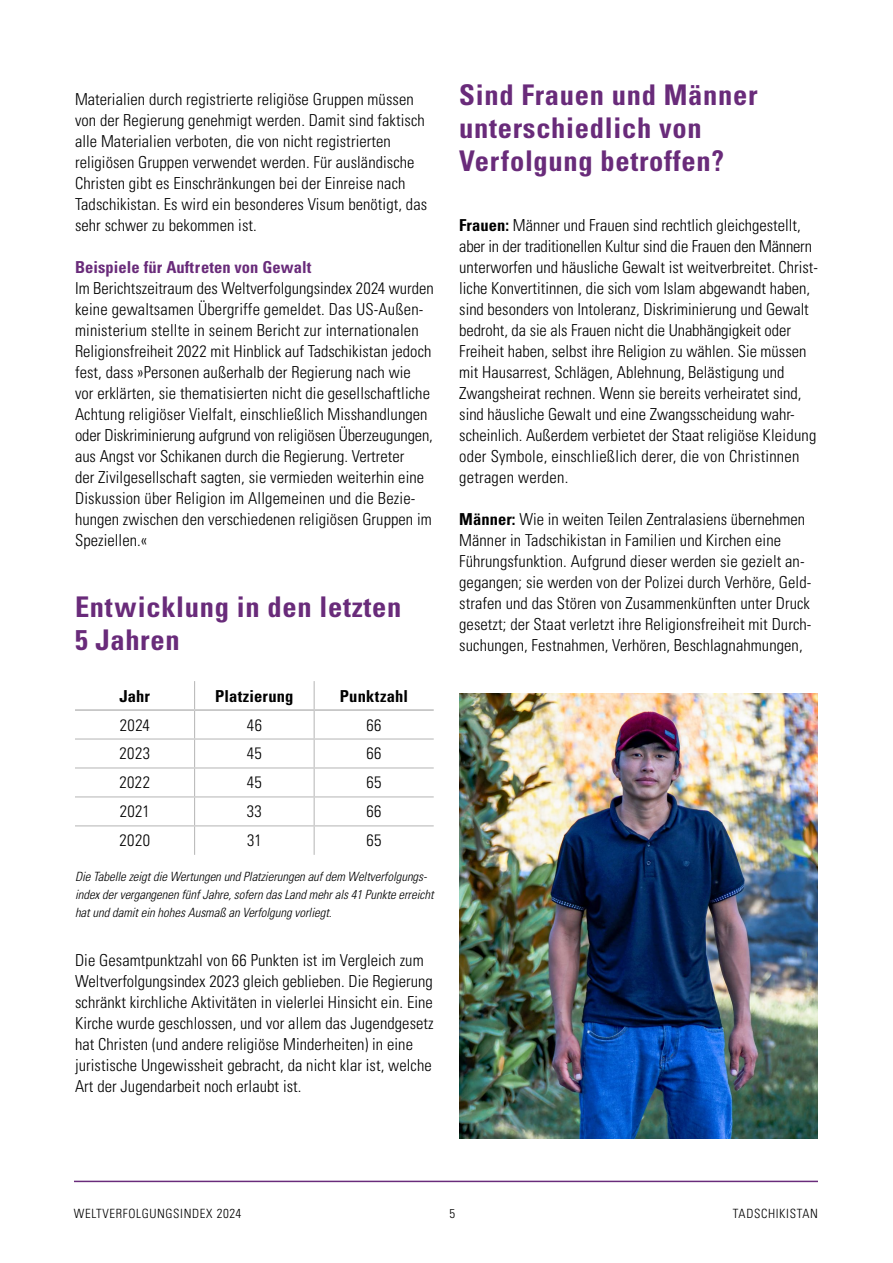
<style>
.page{position:relative;width:893px;height:1263px;background:#fff}
.page>*{position:absolute;margin:0;border:0;box-sizing:border-box;transform-origin:0 0}
.t1{font:700 condensed 28.5px/33px "Univers LT Std";letter-spacing:.025em;color:#692b7a}
.t2{font:300 condensed 16.5px/21px "Univers LT Std";letter-spacing:.005em;color:#000}
.t3{font:700 condensed 16.5px "Univers LT Std";letter-spacing:.005em;color:#692b7a}
.t4{font:700 condensed 16.5px "Univers LT Std";letter-spacing:.01em;color:#000}
.t5{font:italic 300 condensed 12.75px/18px "Univers LT Std";letter-spacing:-.005em;color:#000}
.t6{font:300 condensed 12.75px "Univers LT Std";letter-spacing:.05em;color:#000}
.s1{font-weight:700}
.s2{font-size:13.05px}
</style>
<div class="page">
<hr style="left:74px;top:1181px;width:744px;height:1px;background:#692b7a">
<hr style="left:75px;top:738px;width:120px;height:1px;background:#bcbcbc">
<hr style="left:195px;top:738px;width:119px;height:1px;background:#bcbcbc">
<hr style="left:314px;top:738px;width:120px;height:1px;background:#bcbcbc">
<hr style="left:75px;top:767px;width:120px;height:1px;background:#bcbcbc">
<hr style="left:195px;top:767px;width:119px;height:1px;background:#bcbcbc">
<hr style="left:314px;top:767px;width:120px;height:1px;background:#bcbcbc">
<hr style="left:75px;top:796px;width:120px;height:1px;background:#bcbcbc">
<hr style="left:195px;top:796px;width:119px;height:1px;background:#bcbcbc">
<hr style="left:314px;top:796px;width:120px;height:1px;background:#bcbcbc">
<hr style="left:75px;top:825px;width:120px;height:1px;background:#bcbcbc">
<hr style="left:195px;top:825px;width:119px;height:1px;background:#bcbcbc">
<svg style="left:194px;top:681px;width:1px;height:174px"></svg>
<hr style="left:314px;top:825px;width:120px;height:1px;background:#bcbcbc">
<svg style="left:314px;top:681px;width:1px;height:174px"></svg>
<hr style="left:75px;top:709px;width:120px;height:2px;background:#bcbcbc">
<hr style="left:195px;top:709px;width:119px;height:2px;background:#bcbcbc">
<hr style="left:314px;top:709px;width:120px;height:2px;background:#bcbcbc">
<img style="left:459px;top:693px;width:359px;height:446px">
<p class="t2" style="left:75px;top:89px;width:354px">Materialien durch registrierte religiöse Gruppen müssen von der Regierung genehmigt werden. Damit sind faktisch alle Materialien verboten, die von nicht registrierten religiösen Gruppen verwendet werden. Für ausländische Christen gibt es Einschränkungen bei der Einreise nach Tadschikistan. Es wird ein besonderes Visum benötigt, das sehr schwer zu bekommen ist.</p>
<p class="t3" style="left:75px;top:257px;width:238px">Beispiele für Auftreten von Gewalt</p>
<p class="t2" style="left:75px;top:278px;width:360px">Im Berichtszeitraum des Weltverfolgungsindex 2024 wurden keine gewaltsamen Übergriffe gemeldet. Das US-Außen&shy;ministerium stellte in seinem Bericht zur internationalen Religionsfreiheit 2022 mit Hinblick auf Tadschikistan jedoch fest, dass »Personen außerhalb der Regierung nach wie<br>vor erklärten, sie thematisierten nicht die gesellschaftliche Achtung religiöser Vielfalt, einschließlich Misshandlungen oder Diskriminierung aufgrund von religiösen Überzeugungen, aus Angst vor Schikanen durch die Regierung. Vertreter<br>der Zivilgesellschaft sagten, sie vermieden weiterhin eine Diskussion über Religion im Allgemeinen und die Bezie&shy;hungen zwischen den verschiedenen religiösen Gruppen im Speziellen.«</p>
<h1 class="t1" style="left:75px;top:591px;width:328px">Entwicklung in den letzten<br>5 Jahren</h1>
<p class="t4" style="left:119px;top:685px;width:32px">Jahr</p>
<p class="t4" style="left:215px;top:685px;width:80px">Platzierung</p>
<p class="t4" style="left:340px;top:685px;width:70px">Punktzahl</p>
<p class="t2" style="left:120px;top:714px;width:31px">2024</p>
<p class="t2" style="left:247px;top:714px;width:17px">46</p>
<p class="t2" style="left:366px;top:714px;width:17px">66</p>
<p class="t2" style="left:120px;top:743px;width:32px">2023</p>
<p class="t2" style="left:247px;top:743px;width:17px">45</p>
<p class="t2" style="left:366px;top:743px;width:17px">66</p>
<p class="t2" style="left:120px;top:772px;width:32px">2022</p>
<p class="t2" style="left:247px;top:772px;width:17px">45</p>
<p class="t2" style="left:366px;top:772px;width:16px">65</p>
<p class="t2" style="left:120px;top:801px;width:32px">2021</p>
<p class="t2" style="left:247px;top:801px;width:17px">33</p>
<p class="t2" style="left:366px;top:801px;width:17px">66</p>
<p class="t2" style="left:120px;top:830px;width:32px">2020</p>
<p class="t2" style="left:247px;top:830px;width:16px">31</p>
<p class="t2" style="left:366px;top:830px;width:16px">65</p>
<p class="t5" style="left:75px;top:868px;width:360px">Die Tabelle zeigt die Wertungen und Platzierungen auf dem Weltverfolgungs&shy;index der vergangenen fünf Jahre, sofern das Land mehr als 41 Punkte erreicht hat und damit ein hohes Ausmaß an Verfolgung vorliegt.</p>
<p class="t2" style="left:75px;top:950px;width:360px">Die Gesamtpunktzahl von 66 Punkten ist im Vergleich zum Weltverfolgungsindex 2023 gleich geblieben. Die Regierung schränkt kirchliche Aktivitäten in vielerlei Hinsicht ein. Eine Kirche wurde geschlossen, und vor allem das Jugendgesetz hat Christen (und andere religiöse Minderheiten) in eine juristische Ungewissheit gebracht, da nicht klar ist, welche Art der Jugendarbeit noch erlaubt ist.</p>
<h1 class="t1" style="left:459px;top:78px;width:300px">Sind Frauen und Männer unterschiedlich von<br>Verfolgung betroffen?</h1>
<p class="t2" style="left:459px;top:215px;width:360px"><span class="s1">Frauen:</span> Männer und Frauen sind rechtlich gleichgestellt, aber in der traditionellen Kultur sind die Frauen den Männern unterworfen und häusliche Gewalt ist weitverbreitet. Christ&shy;liche Konvertitinnen, die sich vom Islam abgewandt haben, sind besonders von Intoleranz, Diskriminierung und Gewalt bedroht, da sie als Frauen nicht die Unabhängigkeit oder Freiheit haben, selbst ihre Religion zu wählen. Sie müssen mit Hausarrest, Schlägen, Ablehnung, Belästigung und Zwangsheirat rechnen. Wenn sie bereits verheiratet sind, sind häusliche Gewalt und eine Zwangsscheidung wahr&shy;scheinlich. Außerdem verbietet der Staat religiöse Kleidung oder Symbole, einschließlich derer, die von Christinnen getragen werden.</p>
<p class="t2" style="left:459px;top:509px;width:354px"><span class="s1">Männer:</span> Wie in weiten Teilen Zentralasiens übernehmen Männer in Tadschikistan in Familien und Kirchen eine Führungsfunktion. Aufgrund dieser werden sie gezielt an&shy;gegangen; sie werden von der Polizei durch Verhöre, Geld&shy;strafen und das Stören von Zusammenkünften unter Druck gesetzt; der Staat verletzt ihre Religionsfreiheit mit Durch&shy;suchungen, Festnahmen, Verhören, Beschlagnahmungen,</p>
<p class="t6" style="left:74px;top:1206px;width:169px">WELTVERFOLGUNGSINDEX <span class="s2">2024</span></p>
<p class="t6" style="left:449px;top:1206px;width:7px">5</p>
<p class="t6" style="left:733px;top:1206px;width:87px">TADSCHIKISTAN</p>
</div>
